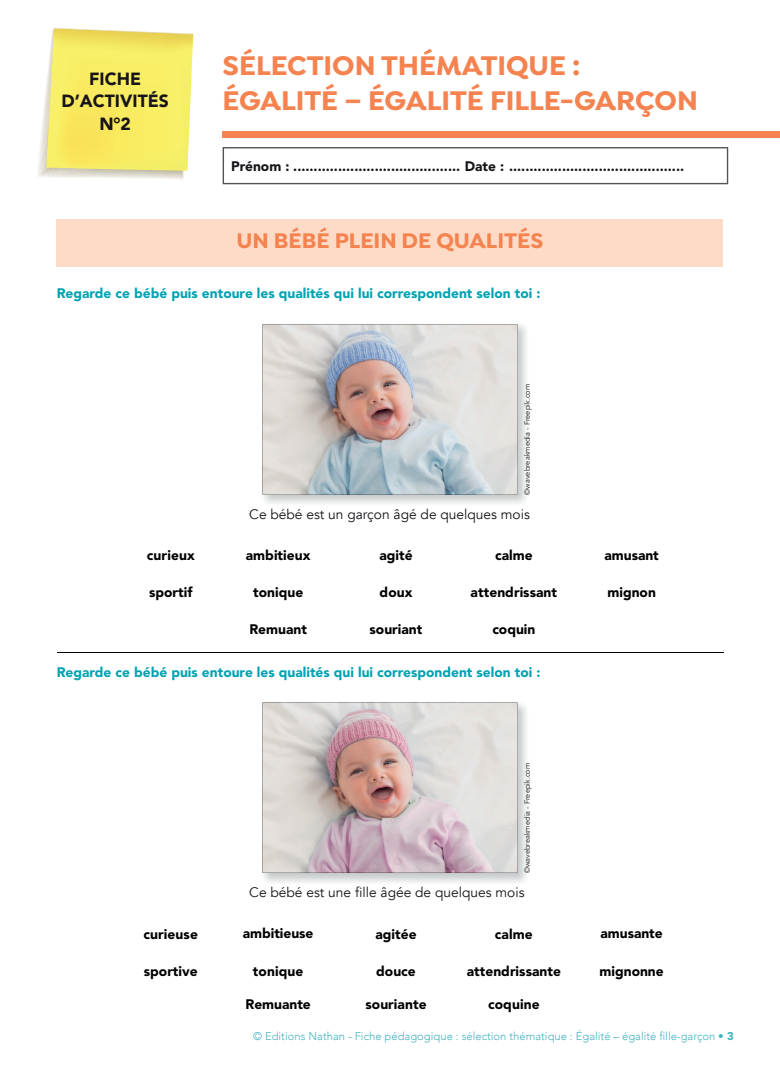
<style>
.page{position:relative;width:780px;height:1088px;background:#fff}
.page>*{position:absolute;margin:0;border:0;box-sizing:border-box;transform-origin:0 0}
.t1{font:700 28.75px/34.5px "Isidora";color:#f5834f}
.t2{font:700 22.5px "Isidora";color:#f5834f}
.t3{font:900 17.5px/22.5px "Avenir LT Std";color:#171419;text-align:center}
.t4{font:900 13.75px "Avenir LT Std";color:#000001}
.t5{font:900 13.75px "Avenir LT Std";color:#00a2b2}
.t6{font:900 13.75px "Avenir LT Std";color:#171419}
.t7{font:13.75px "Avenir";color:#171419}
.t8{font:300 11.25px "Avenir";color:#45b3c1}
.t9{font:7.5px "Avenir";color:#171419}
.s1{font-family:"Avenir LT Std";font-weight:900}
</style>
<div class="page">
<div style="left:223px;top:131px;width:557px;height:7px;background:#f5834f"></div>
<svg style="left:38px;top:28px;width:155px;height:151px;background:#f5ea79"></svg>
<svg style="left:223px;top:147px;width:505px;height:37px"></svg>
<div style="left:57px;top:220px;width:666px;height:47px;background:#fddbc7"></div>
<img style="left:262px;top:324px;width:265px;height:180px">
<svg style="left:262px;top:324px;width:255px;height:170px;background:#cac7c7"></svg>
<img style="left:262px;top:702px;width:265px;height:181px">
<svg style="left:262px;top:703px;width:255px;height:170px;background:#d1c2c2"></svg>
<hr style="left:57px;top:653px;width:666px;height:1px;background:#000001">
<p class="t3" style="left:61px;top:68px;width:109px">FICHE<br>D’ACTIVITÉS<br>N°2</p>
<h1 class="t1" style="left:223px;top:50px;width:476px">SÉLECTION THÉMATIQUE :<br>ÉGALITÉ – ÉGALITÉ FILLE-GARÇON</h1>
<p class="t6" style="left:231px;top:158px;width:454px">Prénom : ......................................... Date : ...........................................</p>
<h2 class="t2" style="left:236px;top:227px;width:308px">UN BÉBÉ PLEIN DE QUALITÉS</h2>
<p class="t5" style="left:57px;top:285px;width:485px">Regarde ce bébé puis entoure les qualités qui lui correspondent selon toi :</p>
<p class="t9" style="left:523px;top:494px;width:112px;rotate:-90deg">©wavebreakmedia - Freepik.com</p>
<p class="t4" style="left:147px;top:547px;width:49px">curieux</p>
<p class="t4" style="left:149px;top:584px;width:45px">sportif</p>
<p class="t7" style="left:249px;top:506px;width:282px">Ce bébé est un garçon âgé de quelques mois</p>
<p class="t4" style="left:246px;top:547px;width:66px">ambitieux</p>
<p class="t4" style="left:379px;top:547px;width:35px">agité</p>
<p class="t4" style="left:495px;top:547px;width:39px">calme</p>
<p class="t4" style="left:253px;top:584px;width:52px">tonique</p>
<p class="t4" style="left:379px;top:584px;width:34px">doux</p>
<p class="t4" style="left:470px;top:584px;width:88px">attendrissant</p>
<p class="t4" style="left:249px;top:621px;width:59px">Remuant</p>
<p class="t4" style="left:369px;top:621px;width:54px">souriant</p>
<p class="t4" style="left:492px;top:621px;width:45px">coquin</p>
<p class="t5" style="left:57px;top:663px;width:485px">Regarde ce bébé puis entoure les qualités qui lui correspondent selon toi :</p>
<p class="t9" style="left:523px;top:873px;width:112px;rotate:-90deg">©wavebreakmedia - Freepik.com</p>
<p class="t4" style="left:143px;top:925px;width:56px">curieuse</p>
<p class="t4" style="left:144px;top:962px;width:55px">sportive</p>
<p class="t7" style="left:249px;top:884px;width:277px">Ce bébé est une fille âgée de quelques mois</p>
<p class="t4" style="left:243px;top:925px;width:72px">ambitieuse</p>
<p class="t4" style="left:375px;top:925px;width:43px">agitée</p>
<p class="t4" style="left:495px;top:925px;width:39px">calme</p>
<p class="t4" style="left:253px;top:962px;width:52px">tonique</p>
<p class="t4" style="left:376px;top:962px;width:41px">douce</p>
<p class="t4" style="left:466px;top:962px;width:96px">attendrissante</p>
<p class="t4" style="left:245px;top:996px;width:67px">Remuante</p>
<p class="t4" style="left:365px;top:996px;width:63px">souriante</p>
<p class="t4" style="left:488px;top:996px;width:53px">coquine</p>
<p class="t4" style="left:604px;top:547px;width:56px">amusant</p>
<p class="t4" style="left:607px;top:584px;width:50px">mignon</p>
<p class="t4" style="left:600px;top:925px;width:64px">amusante</p>
<p class="t4" style="left:599px;top:962px;width:66px">mignonne</p>
<p class="t8" style="left:253px;top:1029px;width:482px">© Editions Nathan - Fiche pédagogique : sélection thématique : Égalité – égalité fille-garçon • <span class="s1">3</span></p>
</div>
